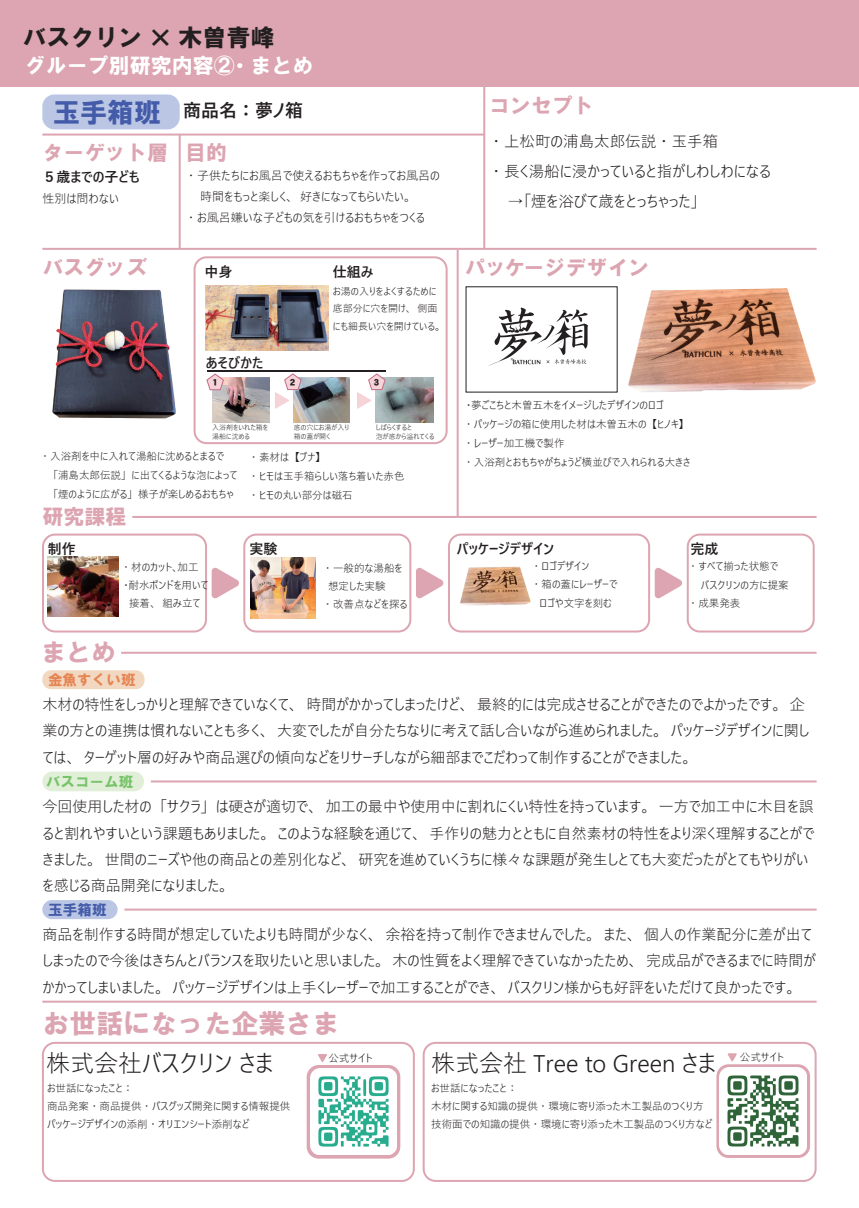
<style>
.page{position:relative;width:859px;height:1208px;background:#fff}
.page>*{position:absolute;margin:0;border:0;box-sizing:border-box;transform-origin:0 0}
.t1{font:27px "HG Soei Kakugothic UB";color:#dca5b1}
.t2{font:27px "HG Soei Kakugothic UB";color:#435ba9}
.t3{font:25px "HG Soei Kakugothic UB";color:#dca5b1}
.t4{font:300 24px "Yu Gothic UI";color:#231f20}
.t5{font:24px "HG Soei Kakugothic UB";color:#231f20}
.t6{font:21px "HG Soei Kakugothic UB";color:#dca5b1}
.t7{font:21px "HG Soei Kakugothic UB";color:#fff}
.t8{font:600 18px "Yu Gothic UI";color:#231f20}
.t9{font:300 15.5px/30px "Yu Gothic UI";color:#231f20}
.t10{font:300 15px/26.2px "Yu Gothic UI";color:#231f20}
.t11{font:14.6px "HG Soei Kakugothic UB";color:#e68554}
.t12{font:14.6px "HG Soei Kakugothic UB";color:#78c369}
.t13{font:14.6px "HG Soei Kakugothic UB";color:#435ba9}
.t14{font:600 14px "Yu Gothic UI";color:#231f20}
.t15{font:300 12px/21px "Yu Gothic UI";color:#231f20}
.t16{font:300 10.5px/18.4px "Yu Gothic UI";color:#231f20}
.t17{font:300 10px/17.5px "Yu Gothic UI";color:#231f20}
.t18{font:9px "DH Gothic EB WINP RKSJ H";color:#231f20}
.t19{font:300 7px/9px "Yu Gothic UI";color:#231f20}
</style>
<div class="page">
<img style="left:212px;top:378px;width:58px;height:44px">
<img style="left:376px;top:377px;width:58px;height:45px">
<img style="left:294px;top:377px;width:56px;height:45px">
<img style="left:52px;top:289px;width:124px;height:130px">
<div style="left:42px;top:670px;width:103px;height:19px;background:#f2d8c0;border-radius:9px"></div>
<div style="left:42px;top:771px;width:102px;height:20px;background:#e1efd9;border-radius:10px"></div>
<div style="left:42px;top:94px;width:138px;height:35px;background:#bac6e4;border-radius:12px"></div>
<div style="left:0;top:1px;width:859px;height:86px;background:#dca5b1"></div>
<div style="left:42px;top:900px;width:76px;height:19px;background:#bac6e4;border-radius:10px"></div>
<img style="left:488px;top:307px;width:100px;height:59px">
<div style="left:194px;top:256px;width:254px;height:188px;border:2px solid #dca5b1;border-radius:12px"></div>
<img style="left:206px;top:286px;width:123px;height:64px">
<img style="left:628px;top:288px;width:188px;height:104px">
<img style="left:460px;top:566px;width:71px;height:40px">
<img style="left:250px;top:557px;width:65px;height:61px">
<img style="left:48px;top:557px;width:71px;height:59px">
<hr style="left:124px;top:908px;width:693px;height:2px;background:#dca5b1">
<hr style="left:42px;top:1000px;width:775px;height:2px;background:#dca5b1">
<hr style="left:151px;top:780px;width:666px;height:2px;background:#dca5b1">
<hr style="left:42px;top:248px;width:775px;height:2px;background:#dca5b1">
<hr style="left:121px;top:652px;width:696px;height:2px;background:#dca5b1">
<hr style="left:42px;top:134px;width:442px;height:2px;background:#dca5b1">
<hr style="left:132px;top:516px;width:685px;height:2px;background:#dca5b1">
<div style="left:42px;top:1041px;width:373px;height:141px;border:2px solid #dca5b1;border-radius:12px"></div>
<div style="left:423px;top:1041px;width:394px;height:141px;border:2px solid #dca5b1;border-radius:12px"></div>
<svg style="left:318px;top:1054px;width:9px;height:8px"></svg>
<div style="left:307px;top:1065px;width:93px;height:93px;background:#dca5b1;border-radius:12px"></div>
<img style="left:310px;top:1068px;width:87px;height:87px">
<svg style="left:727px;top:1053px;width:10px;height:8px"></svg>
<svg style="left:716px;top:1064px;width:94px;height:94px"></svg>
<img style="left:720px;top:1067px;width:87px;height:87px">
<svg style="left:275px;top:373px;width:27px;height:41px"></svg>
<svg style="left:357px;top:373px;width:29px;height:36px"></svg>
<svg style="left:206px;top:373px;width:18px;height:17px"></svg>
<hr style="left:179px;top:135px;width:2px;height:114px;background:#dca5b1">
<hr style="left:483px;top:87px;width:2px;height:162px;background:#dca5b1">
<hr style="left:207px;top:370px;width:179px;height:2px;background:#231f20">
<hr style="left:457px;top:250px;width:2px;height:267px;background:#dca5b1">
<div style="left:42px;top:533px;width:165px;height:99px;border:2px solid #dca5b1;border-radius:12px"></div>
<div style="left:243px;top:533px;width:168px;height:99px;border:2px solid #dca5b1;border-radius:12px"></div>
<div style="left:448px;top:533px;width:202px;height:99px;border:2px solid #dca5b1;border-radius:12px"></div>
<div style="left:687px;top:533px;width:128px;height:99px;border:2px solid #dca5b1;border-radius:12px"></div>
<svg style="left:212px;top:567px;width:27px;height:32px"></svg>
<svg style="left:416px;top:567px;width:28px;height:32px"></svg>
<svg style="left:655px;top:567px;width:27px;height:32px"></svg>
<h3 class="t5" style="left:22px;top:26px;width:253px">バスクリン × 木曽青峰</h3>
<h3 class="t7" style="left:25px;top:55px;width:290px">グループ別研究内容②・まとめ</h3>
<h1 class="t2" style="left:53px;top:99px;width:109px">玉手箱班</h1>
<p class="t8" style="left:183px;top:100px;width:121px">商品名：夢ノ箱</p>
<h3 class="t6" style="left:42px;top:142px;width:128px">ターゲット層</h3>
<h3 class="t6" style="left:185px;top:142px;width:43px">目的</h3>
<p class="t14" style="left:42px;top:169px;width:99px">５歳までの子ども</p>
<p class="t15" style="left:42px;top:186px;width:78px">性別は問わない</p>
<p class="t15" style="left:188px;top:164px;width:253px">・子供たちにお風呂で使えるおもちゃを作ってお風呂の　時間をもっと楽しく、好きになってもらいたい。<br>・お風呂嫌いな子どもの気を引けるおもちゃをつくる</p>
<h3 class="t6" style="left:42px;top:257px;width:107px">バスグッズ</h3>
<p class="t14" style="left:204px;top:264px;width:29px">中身</p>
<p class="t14" style="left:333px;top:264px;width:42px">仕組み</p>
<p class="t17" style="left:333px;top:281px;width:110px">お湯の入りをよくするために底部分に穴を開け、側面にも細長い穴を開けている。</p>
<p class="t14" style="left:206px;top:355px;width:101px">あそびかた　　　</p>
<p class="t18" style="left:213px;top:378px;width:5px">１</p>
<p class="t18" style="left:290px;top:378px;width:7px">２</p>
<p class="t18" style="left:374px;top:378px;width:7px">３</p>
<p class="t19" style="left:212px;top:421px;width:57px">入浴剤をいれた箱を湯船に沈める</p>
<p class="t19" style="left:294px;top:421px;width:57px">底の穴にお湯が入り箱の蓋が開く</p>
<p class="t19" style="left:376px;top:421px;width:60px">しばらくすると<br>泡が底から溢れてくる</p>
<p class="t16" style="left:42px;top:445px;width:196px;line-height:19px">・入浴剤を中に入れて湯船に沈めるとまるで<br>　「浦島太郎伝説」に出てくるような泡によって　「煙のように広がる」様子が楽しめるおもちゃ</p>
<p class="t16" style="left:251px;top:446px;width:155px;line-height:19px">・素材は【ブナ】<br>・ヒモは玉手箱らしい落ち着いた赤色・ヒモの丸い部分は磁石</p>
<h3 class="t6" style="left:42px;top:506px;width:85px">研究課程</h3>
<h3 class="t6" style="left:489px;top:94px;width:106px">コンセプト</h3>
<p class="t9" style="left:492px;top:124px;width:280px">・上松町の浦島太郎伝説・玉手箱<br>・長く湯船に浸かっていると指がしわしわになる　→「煙を浴びて歳をとっちゃった」</p>
<h3 class="t6" style="left:465px;top:257px;width:186px">パッケージデザイン</h3>
<p class="t16" style="left:466px;top:394px;width:226px;line-height:19px">･夢ごこちと木曽五木をイメージしたデザインのロゴ<br>・パッケージの箱に使用した材は木曽五木の【ヒノキ】・レーザー加工機で製作<br>・入浴剤とおもちゃがちょうど横並びで入れられる大きさ</p>
<p class="t14" style="left:48px;top:540px;width:29px">制作</p>
<p class="t14" style="left:249px;top:540px;width:29px">実験</p>
<p class="t14" style="left:457px;top:541px;width:99px">パッケージデザイン</p>
<p class="t14" style="left:690px;top:540px;width:29px">完成</p>
<p class="t16" style="left:123px;top:556px;width:77px">・材のカット､加工</p>
<p class="t16" style="left:123px;top:574px;width:87px">･耐水ボンドを用いて</p>
<p class="t16" style="left:129px;top:593px;width:73px">接着、組み立て</p>
<p class="t16" style="left:325px;top:557px;width:84px">・一般的な湯船を想定した実験<br>・改善点などを探る</p>
<p class="t16" style="left:534px;top:555px;width:57px">・ロゴデザイン</p>
<p class="t16" style="left:690px;top:556px;width:100px">・すべて揃った状態で　バスクリンの方に提案・成果発表</p>
<p class="t16" style="left:534px;top:574px;width:85px">・箱の蓋にレーザーで</p>
<p class="t16" style="left:539px;top:592px;width:74px">ロゴや文字を刻む</p>
<h2 class="t3" style="left:41px;top:639px;width:76px">まとめ</h2>
<p class="t11" style="left:48px;top:672px;width:89px">金魚すくい班</p>
<p class="t10" style="left:42px;top:689px;width:769px">木材の特性をしっかりと理解できていなくて、時間がかかってしまったけど、最終的には完成させることができたのでよかったです。企業の方との連携は慣れないことも多く、大変でしたが自分たちなりに考えて話し合いながら進められました。パッケージデザインに関しては、ターゲット層の好みや商品選びの傾向などをリサーチしながら細部までこだわって制作することができました。</p>
<p class="t12" style="left:46px;top:774px;width:89px">バスコーム班</p>
<p class="t10" style="left:42px;top:791px;width:774px">今回使用した材の「サクラ」は硬さが適切で、加工の最中や使用中に割れにくい特性を持っています。一方で加工中に木目を誤ると割れやすいという課題もありました。このような経験を通じて、手作りの魅力とともに自然素材の特性をより深く理解することができました。世間のニーズや他の商品との差別化など、研究を進めていくうちに様々な課題が発生しとても大変だったがとてもやりがいを感じる商品開発になりました。</p>
<p class="t13" style="left:48px;top:902px;width:60px">玉手箱班</p>
<p class="t10" style="left:42px;top:919px;width:775px">商品を制作する時間が想定していたよりも時間が少なく、余裕を持って制作できませんでした。また、個人の作業配分に差が出てしまったので今後はきちんとバランスを取りたいと思いました。木の性質をよく理解できていなかったため、完成品ができるまでに時間がかかってしまいました。パッケージデザインは上手くレーザーで加工することができ、バスクリン様からも好評をいただけて良かったです。</p>
<h1 class="t1" style="left:42px;top:1009px;width:299px">お世話になった企業さま</h1>
<h3 class="t4" style="left:46px;top:1040px;width:229px">株式会社バスクリン さま</h3>
<h3 class="t4" style="left:431px;top:1040px;width:286px">株式会社 Tree to Green さま</h3>
<p class="t16" style="left:47px;top:1077px;width:245px">お世話になったこと：<br>商品発案・商品提供・バスグッズ開発に関する情報提供パッケージデザインの添削・オリエンシート添削など</p>
<p class="t16" style="left:431px;top:1077px;width:283px">お世話になったこと：<br>木材に関する知識の提供・環境に寄り添った木工製品のつくり方技術面での知識の提供・環境に寄り添った木工製品のつくり方など</p>
<p class="t16" style="left:328px;top:1047px;width:46px">公式サイト</p>
<p class="t16" style="left:740px;top:1046px;width:46px">公式サイト</p>
</div>
